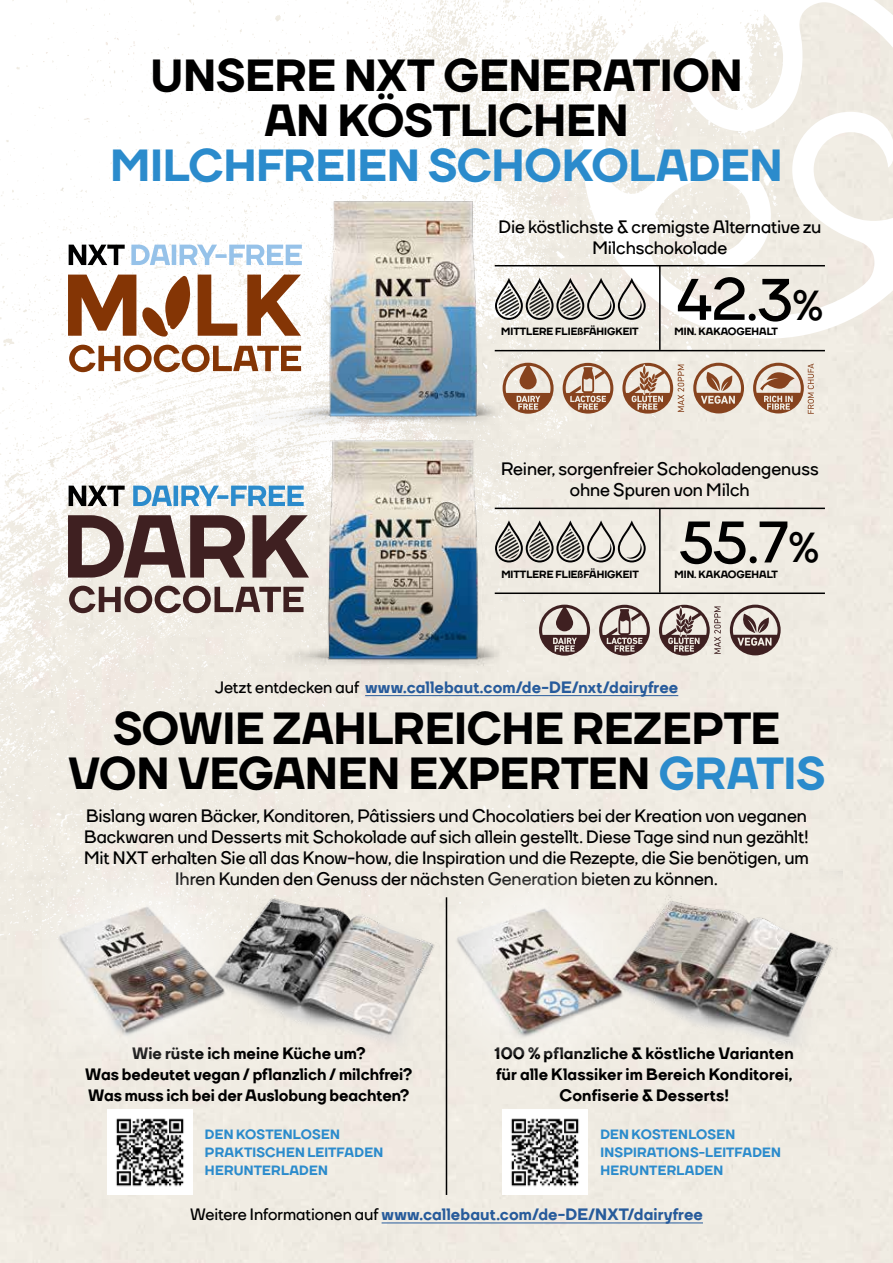
<style>
.page{position:relative;width:893px;height:1263px;background:#fff}
.page>*{position:absolute;margin:0;border:0;box-sizing:border-box;transform-origin:0 0}
.t1{font:700 58.5px "TT Firs";color:#000}
.t2{font:800 45px/45px "TT Firs";color:#000;text-align:center}
.t3{font:800 45px "TT Firs";color:#2b8bcc}
.t4{font:700 18px/21px "TT Firs";letter-spacing:-.005em;color:#000;text-align:center}
.t5{font:800 16.5px/21px "TT Firs";letter-spacing:.005em;color:#000;text-align:center}
.t6{font:800 16.5px "TT Firs";letter-spacing:.01em;color:#275b9b}
.t7{font:800 13.5px/18px "TT Firs";letter-spacing:.015em;color:#2b8bcc}
.t8{font:800 10.5px "TT Firs";color:#000}
.s1{font-size:42px}
.s2{font-weight:700;color:#000}
.s3{color:#2b8bcc}
</style>
<div class="page">
<img style="left:0;top:0;width:786px;height:939px">
<svg style="left:583px;top:0;width:310px;height:339px;fill:#f2eee5"></svg>
<img style="left:253px;top:158px;width:277px;height:239px">
<img style="left:252px;top:397px;width:296px;height:296px">
<svg style="left:622px;top:363px;width:62px;height:51px"></svg>
<svg style="left:563px;top:363px;width:50px;height:51px"></svg>
<svg style="left:503px;top:363px;width:51px;height:51px"></svg>
<svg style="left:753px;top:363px;width:61px;height:51px"></svg>
<svg style="left:693px;top:363px;width:51px;height:50px"></svg>
<svg style="left:659px;top:605px;width:62px;height:50px"></svg>
<svg style="left:599px;top:605px;width:51px;height:50px"></svg>
<svg style="left:539px;top:605px;width:51px;height:51px"></svg>
<svg style="left:730px;top:605px;width:51px;height:50px"></svg>
<svg style="left:68px;top:515px;width:241px;height:62px"></svg>
<svg style="left:133px;top:486px;width:171px;height:20px"></svg>
<svg style="left:69px;top:486px;width:56px;height:20px"></svg>
<svg style="left:69px;top:586px;width:235px;height:27px"></svg>
<svg style="left:131px;top:245px;width:171px;height:20px"></svg>
<svg style="left:69px;top:245px;width:56px;height:20px"></svg>
<svg style="left:69px;top:345px;width:232px;height:27px"></svg>
<svg style="left:68px;top:275px;width:169px;height:62px"></svg>
<svg style="left:247px;top:275px;width:54px;height:61px"></svg>
<img style="left:115px;top:1118px;width:70px;height:69px">
<img style="left:510px;top:1118px;width:70px;height:69px">
<svg style="left:495px;top:278px;width:151px;height:42px"></svg>
<svg style="left:495px;top:520px;width:151px;height:42px"></svg>
<hr style="left:495px;top:265px;width:330px;height:1px;background:#000">
<hr style="left:495px;top:508px;width:330px;height:1px;background:#000">
<hr style="left:495px;top:350px;width:330px;height:1px;background:#000">
<hr style="left:495px;top:592px;width:330px;height:2px;background:#000">
<hr style="left:659px;top:266px;width:2px;height:84px;background:#000">
<hr style="left:659px;top:508px;width:2px;height:84px;background:#000">
<hr style="left:365px;top:695px;width:313px;height:1px;background:#275b9b">
<hr style="left:382px;top:1222px;width:321px;height:1px;background:#275b9b">
<img style="left:440px;top:860px;width:402px;height:194px">
<img style="left:42px;top:864px;width:403px;height:194px">
<hr style="left:446px;top:897px;width:1px;height:298px;background:#000">
<h2 class="t2" style="left:150px;top:53px;width:594px">UNSERE NXT GENERATION<br>AN KÖSTLICHEN</h2>
<h2 class="t3" style="left:111px;top:136px;width:673px">MILCHFREIEN SCHOKOLADEN</h2>
<p class="t4" style="left:498px;top:216px;width:324px">Die köstlichste &amp; cremigste Alternative zu<br>Milchschokolade</p>
<h1 class="t1" style="left:676px;top:263px;width:149px">42.3<span class="s1">%</span></h1>
<p class="t8" style="left:501px;top:325px;width:139px">MITTLERE FLIEßFÄHIGKEIT</p>
<p class="t8" style="left:675px;top:325px;width:105px">MIN. KAKAOGEHALT</p>
<p class="t4" style="left:501px;top:459px;width:319px">Reiner, sorgenfreier Schokoladengenuss ohne Spuren von Milch</p>
<h1 class="t1" style="left:680px;top:505px;width:141px">55.7<span class="s1">%</span></h1>
<p class="t8" style="left:501px;top:568px;width:139px">MITTLERE FLIEßFÄHIGKEIT</p>
<p class="t8" style="left:675px;top:568px;width:105px">MIN. KAKAOGEHALT</p>
<p class="t6" style="left:215px;top:677px;width:465px"><span class="s2">Jetzt entdecken auf</span> www.callebaut.com/de-DE/nxt/dairyfree</p>
<h2 class="t2" style="left:68px;top:706px;width:758px">SOWIE ZAHLREICHE REZEPTE<br>VON VEGANEN EXPERTEN <span class="s3">GRATIS</span></h2>
<p class="t4" style="left:84px;top:805px;width:726px">Bislang waren Bäcker, Konditoren, Pâtissiers und Chocolatiers bei der Kreation von veganen Backwaren und Desserts mit Schokolade auf sich allein gestellt. Diese Tage sind nun gezählt!<br>Mit NXT erhalten Sie all das Know-how, die Inspiration und die Rezepte, die Sie benötigen, um Ihren Kunden den Genuss der nächsten Generation bieten zu können.</p>
<p class="t5" style="left:85px;top:1043px;width:328px">Wie rüste ich meine Küche um?<br>Was bedeutet vegan / pflanzlich / milchfrei?<br>Was muss ich bei der Auslobung beachten?</p>
<p class="t5" style="left:495px;top:1043px;width:301px">100 % pflanzliche &amp; köstliche Varianten für alle Klassiker im Bereich Konditorei,<br>Confiserie &amp; Desserts!</p>
<p class="t7" style="left:205px;top:1125px;width:180px">DEN KOSTENLOSEN<br>PRAKTISCHEN LEITFADEN<br>HERUNTERLADEN</p>
<p class="t7" style="left:600px;top:1125px;width:182px">DEN KOSTENLOSEN<br>INSPIRATIONS-LEITFADEN<br>HERUNTERLADEN</p>
<p class="t6" style="left:190px;top:1204px;width:514px"><span class="s2">Weitere Informationen auf</span> www.callebaut.com/de-DE/NXT/dairyfree</p>
</div>
